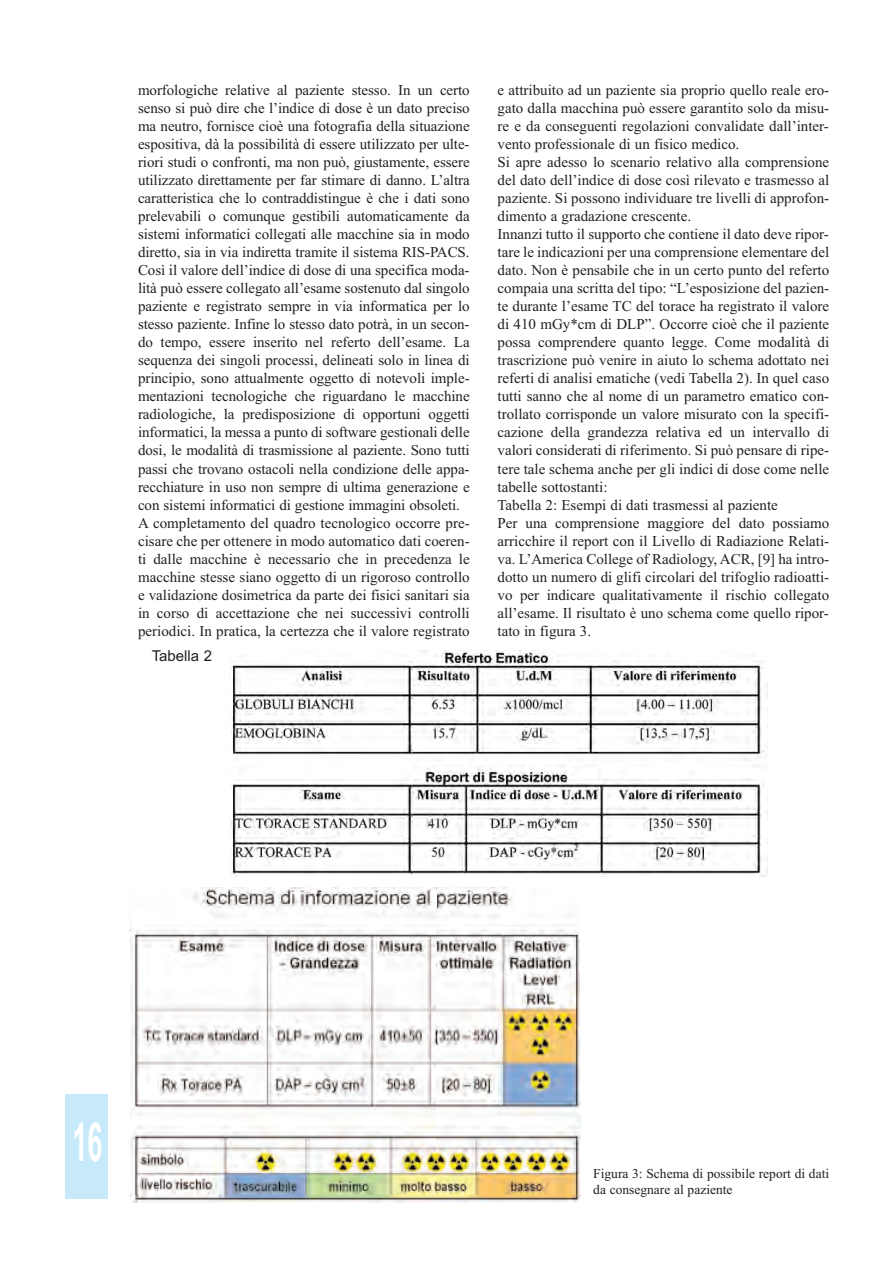
<style>
.page{position:relative;width:893px;height:1263px;background:#fff}
.page>*{position:absolute;margin:0;border:0;box-sizing:border-box;transform-origin:0 0}
.t1{font:700 54px "Arial";color:#fff;scale:.5 1}
.t2{font:15px/18px "Times New Roman";color:#231f20}
.t3{font:15px "Arial";color:#231f20}
.t4{font:13.5px/16.2px "Times New Roman";color:#231f20}
</style>
<div class="page">
<div style="left:65px;top:1094px;width:63px;height:105px;background:#c6eafa"></div>
<img style="left:229px;top:651px;width:539px;height:225px">
<div style="left:109px;top:884px;width:484px;height:325px;background:#fff"></div>
<img style="left:130px;top:888px;width:451px;height:315px">
<p class="t2" style="left:138px;top:81px;width:333px">morfologiche relative al paziente stesso. In un certo senso si può dire che l’indice di dose è un dato preciso ma neutro, fornisce cioè una fotografia della situazione espositiva, dà la possibilità di essere utilizzato per ulte&shy;riori studi o confronti, ma non può, giustamente, essere utilizzato direttamente per far stimare di danno. L’altra caratteristica che lo contraddistingue è che i dati sono prelevabili o comunque gestibili automaticamente da sistemi informatici collegati alle macchine sia in modo diretto, sia in via indiretta tramite il sistema RIS-PACS.<br>Così il valore dell’indice di dose di una specifica moda&shy;lità può essere collegato all’esame sostenuto dal singolo paziente e registrato sempre in via informatica per lo stesso paziente. Infine lo stesso dato potrà, in un secon&shy;do tempo, essere inserito nel referto dell’esame. La sequenza dei singoli processi, delineati solo in linea di principio, sono attualmente oggetto di notevoli imple&shy;mentazioni tecnologiche che riguardano le macchine radiologiche, la predisposizione di opportuni oggetti informatici, la messa a punto di software gestionali delle dosi, le modalità di trasmissione al paziente. Sono tutti passi che trovano ostacoli nella condizione delle appa&shy;recchiature in uso non sempre di ultima generazione e con sistemi informatici di gestione immagini obsoleti.<br>A completamento del quadro tecnologico occorre pre&shy;cisare che per ottenere in modo automatico dati coeren&shy;ti dalle macchine è necessario che in precedenza le macchine stesse siano oggetto di un rigoroso controllo e validazione dosimetrica da parte dei fisici sanitari sia in corso di accettazione che nei successivi controlli periodici. In pratica, la certezza che il valore registrato</p>
<p class="t2" style="left:497px;top:81px;width:333px">e attribuito ad un paziente sia proprio quello reale ero&shy;gato dalla macchina può essere garantito solo da misu&shy;re e da conseguenti regolazioni convalidate dall’inter&shy;vento professionale di un fisico medico.<br>Si apre adesso lo scenario relativo alla comprensione del dato dell’indice di dose così rilevato e trasmesso al paziente. Si possono individuare tre livelli di approfon&shy;dimento a gradazione crescente.<br>Innanzi tutto il supporto che contiene il dato deve ripor&shy;tare le indicazioni per una comprensione elementare del dato. Non è pensabile che in un certo punto del referto compaia una scritta del tipo: “L’esposizione del pazien&shy;te durante l’esame TC del torace ha registrato il valore di 410 mGy*cm di DLP”. Occorre cioè che il paziente possa comprendere quanto legge. Come modalità di trascrizione può venire in aiuto lo schema adottato nei referti di analisi ematiche (vedi Tabella 2). In quel caso tutti sanno che al nome di un parametro ematico con&shy;trollato corrisponde un valore misurato con la specifi&shy;cazione della grandezza relativa ed un intervallo di valori considerati di riferimento. Si può pensare di ripe&shy;tere tale schema anche per gli indici di dose come nelle tabelle sottostanti:<br>Tabella 2: Esempi di dati trasmessi al paziente<br>Per una comprensione maggiore del dato possiamo arricchire il report con il Livello di Radiazione Relati&shy;va. L’America College of Radiology, ACR, [9] ha intro&shy;dotto un numero di glifi circolari del trifoglio radioatti&shy;vo per indicare qualitativamente il rischio collegato all’esame. Il risultato è uno schema come quello ripor&shy;tato in figura 3.</p>
<p class="t3" style="left:152px;top:647px;width:62px">Tabella 2</p>
<h1 class="t1" style="left:73px;top:1110px;width:62px">16</h1>
<p class="t4" style="left:593px;top:1165px;width:237px">Figura 3: Schema di possibile report di dati da consegnare al paziente</p>
</div>
